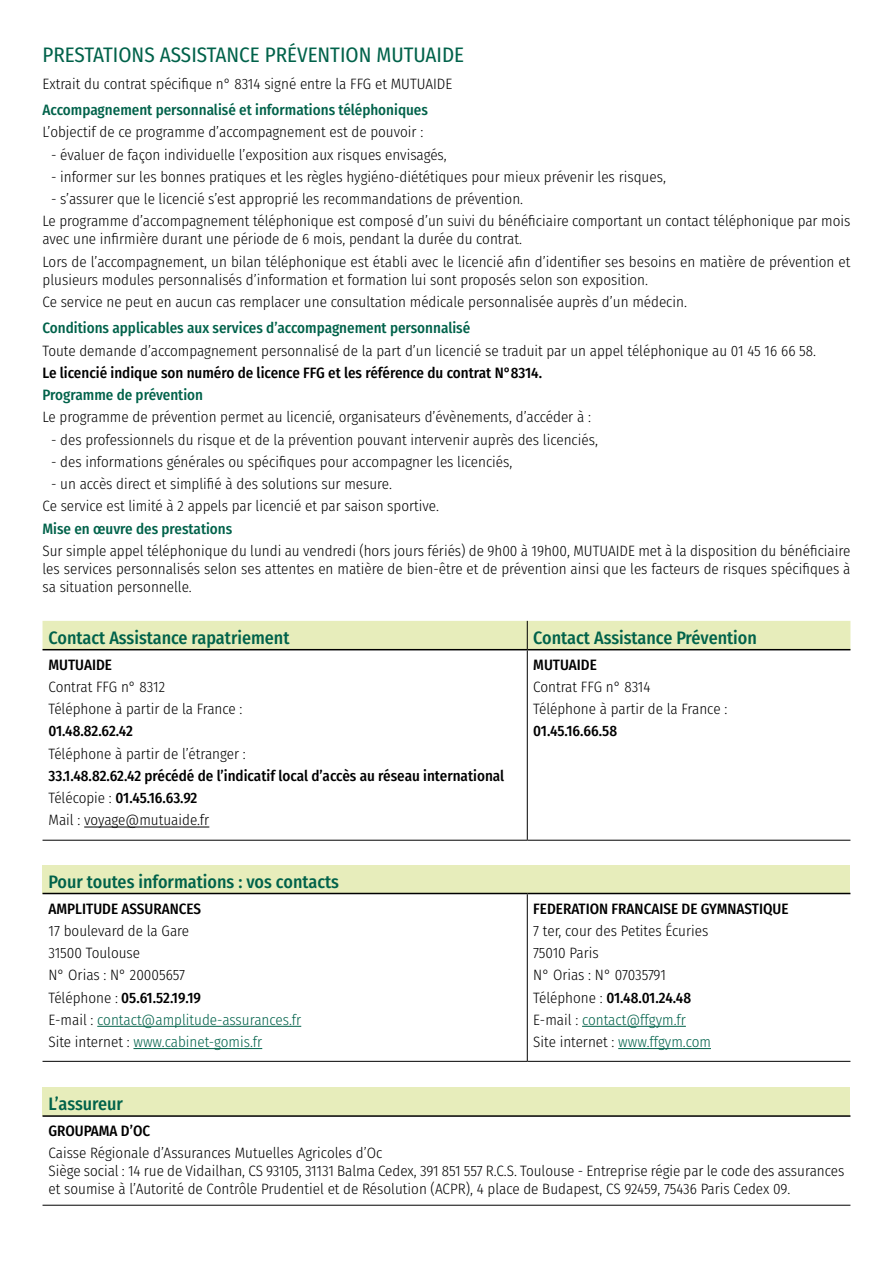
<style>
.page{position:relative;width:893px;height:1263px;background:#fff}
.page>*{position:absolute;margin:0;border:0;box-sizing:border-box;transform-origin:0 0}
.t1{font:21px "Fira Sans Condensed";color:#00624a}
.t2{font:500 18px "Fira Sans Condensed";color:#00624a}
.t3{font:300 15px/22.2px "Fira Sans Condensed";color:#000}
.t4{font:500 15px/22.2px "Fira Sans Condensed";color:#000}
.t5{font:500 15px "Fira Sans Condensed";color:#00624a}
.s1{font-weight:300}
.s2{font-weight:500}
.s3{color:#00624a}
</style>
<div class="page">
<div style="left:43px;top:621px;width:807px;height:28px;background:#e7edbb"></div>
<hr style="left:527px;top:650px;width:1px;height:190px;background:#000">
<hr style="left:43px;top:840px;width:484px;height:1px;background:#000">
<hr style="left:527px;top:840px;width:323px;height:1px;background:#000">
<hr style="left:43px;top:649px;width:484px;height:1px;background:#000">
<hr style="left:527px;top:649px;width:323px;height:1px;background:#000">
<hr style="left:84px;top:827px;width:125px;height:1px;background:#000">
<div style="left:43px;top:865px;width:807px;height:28px;background:#e7edbb"></div>
<hr style="left:527px;top:894px;width:1px;height:167px;background:#000">
<hr style="left:43px;top:1061px;width:484px;height:1px;background:#000">
<hr style="left:527px;top:1061px;width:323px;height:1px;background:#000">
<hr style="left:43px;top:893px;width:484px;height:1px;background:#000">
<hr style="left:527px;top:893px;width:323px;height:1px;background:#000">
<hr style="left:97px;top:1026px;width:204px;height:1px;background:#00624a">
<hr style="left:133px;top:1048px;width:129px;height:1px;background:#00624a">
<hr style="left:582px;top:1026px;width:104px;height:1px;background:#00624a">
<hr style="left:618px;top:1048px;width:93px;height:1px;background:#00624a">
<div style="left:43px;top:1087px;width:807px;height:29px;background:#e7edbb"></div>
<hr style="left:43px;top:1205px;width:807px;height:1px;background:#000">
<hr style="left:43px;top:1115px;width:807px;height:2px;background:#000">
<h1 class="t1" style="left:43px;top:39px;width:423px">PRESTATIONS ASSISTANCE PRÉVENTION MUTUAIDE</h1>
<p class="t3" style="left:43px;top:72px;width:411px">Extrait du contrat spécifique n° 8314 signé entre la FFG et MUTUAIDE</p>
<p class="t5" style="left:43px;top:98px;width:387px">Accompagnement personnalisé et informations téléphoniques</p>
<p class="t3" style="left:43px;top:121px;width:382px">L’objectif de ce programme d’accompagnement est de pouvoir :</p>
<p class="t3" style="left:51px;top:143px;width:397px">- évaluer de façon individuelle l’exposition aux risques envisagés,</p>
<p class="t3" style="left:51px;top:166px;width:616px">- informer sur les bonnes pratiques et les règles hygiéno-diététiques pour mieux prévenir les risques,</p>
<p class="t3" style="left:43px;top:188px;width:809px;text-indent:9px">- s’assurer que le licencié s’est approprié les recommandations de prévention.<br>Le programme d’accompagnement téléphonique est composé d’un suivi du bénéficiaire comportant un contact téléphonique par mois</p>
<p class="t3" style="left:43px;top:228px;width:809px">avec une infirmière durant une période de 6 mois, pendant la durée du contrat.<br>Lors de l’accompagnement, un bilan téléphonique est établi avec le licencié afin d’identifier ses besoins en matière de prévention et</p>
<p class="t3" style="left:43px;top:268px;width:646px">plusieurs modules personnalisés d’information et formation lui sont proposés selon son exposition.<br>Ce service ne peut en aucun cas remplacer une consultation médicale personnalisée auprès d’un médecin.</p>
<p class="t5" style="left:43px;top:316px;width:429px">Conditions applicables aux services d’accompagnement personnalisé</p>
<p class="t3" style="left:43px;top:339px;width:775px">Toute demande d’accompagnement personnalisé de la part d’un licencié se traduit par un appel téléphonique au 01 45 16 66 58.</p>
<p class="t4" style="left:43px;top:361px;width:501px">Le licencié indique son numéro de licence FFG et les référence du contrat N°8314.</p>
<p class="t5" style="left:43px;top:383px;width:162px">Programme de prévention</p>
<p class="t3" style="left:43px;top:406px;width:550px">Le programme de prévention permet au licencié, organisateurs d’évènements, d’accéder à :</p>
<p class="t3" style="left:51px;top:428px;width:548px">- des professionnels du risque et de la prévention pouvant intervenir auprès des licenciés,</p>
<p class="t3" style="left:51px;top:450px;width:463px">- des informations générales ou spécifiques pour accompagner les licenciés,</p>
<p class="t3" style="left:43px;top:473px;width:398px;text-indent:9px">- un accès direct et simplifié à des solutions sur mesure.<br>Ce service est limité à 2 appels par licencié et par saison sportive.</p>
<p class="t5" style="left:43px;top:516px;width:191px">Mise en œuvre des prestations</p>
<p class="t3" style="left:43px;top:542px;width:809px;line-height:18px;text-align:justify">Sur simple appel téléphonique du lundi au vendredi (hors jours fériés) de 9h00 à 19h00, MUTUAIDE met à la disposition du bénéficiaire les services personnalisés selon ses attentes en matière de bien-être et de prévention ainsi que les facteurs de risques spécifiques à sa situation personnelle.</p>
<p class="t2" style="left:49px;top:623px;width:243px">Contact Assistance rapatriement</p>
<p class="t2" style="left:533px;top:623px;width:225px">Contact Assistance Prévention</p>
<p class="t4" style="left:49px;top:653px;width:65px">MUTUAIDE</p>
<p class="t3" style="left:49px;top:676px;width:195px">Contrat FFG n° 8312<br>Téléphone à partir de la France :</p>
<p class="t4" style="left:49px;top:719px;width:86px">01.48.82.62.42</p>
<p class="t3" style="left:49px;top:742px;width:199px">Téléphone à partir de l’étranger :</p>
<p class="t4" style="left:49px;top:764px;width:457px">33.1.48.82.62.42 précédé de l’indicatif local d’accès au réseau international<br><span class="s1">Télécopie :</span> 01.45.16.63.92<br><span class="s1">Mail : voyage@mutuaide.fr</span></p>
<p class="t4" style="left:533px;top:653px;width:65px">MUTUAIDE</p>
<p class="t3" style="left:533px;top:675px;width:195px">Contrat FFG n° 8314<br>Téléphone à partir de la France :</p>
<p class="t4" style="left:533px;top:719px;width:85px">01.45.16.66.58</p>
<p class="t2" style="left:49px;top:867px;width:292px">Pour toutes informations : vos contacts</p>
<p class="t4" style="left:49px;top:896px;width:154px">AMPLITUDE ASSURANCES</p>
<p class="t3" style="left:49px;top:919px;width:254px">17 boulevard de la Gare<br>31500 Toulouse<br>N° Orias : N° 20005657<br>Téléphone : <span class="s2">05.61.52.19.19<br></span>E-mail : <span class="s3">contact@amplitude-assurances.fr<br></span>Site internet : <span class="s3">www.cabinet-gomis.fr</span></p>
<p class="t4" style="left:533px;top:896px;width:257px">FEDERATION FRANCAISE DE GYMNASTIQUE</p>
<p class="t3" style="left:533px;top:919px;width:179px">7 ter, cour des Petites Écuries<br>75010 Paris<br>N° Orias : N° 07035791<br>Téléphone : <span class="s2">01.48.01.24.48<br></span>E-mail : <span class="s3">contact@ffgym.fr<br></span>Site internet : <span class="s3">www.ffgym.com</span></p>
<p class="t2" style="left:49px;top:1089px;width:76px">L’assureur</p>
<p class="t4" style="left:49px;top:1119px;width:103px">GROUPAMA D’OC</p>
<p class="t3" style="left:49px;top:1144px;width:797px;line-height:18px">Caisse Régionale d’Assurances Mutuelles Agricoles d’Oc<br>Siège social : 14 rue de Vidailhan, CS 93105, 31131 Balma Cedex, 391 851 557 R.C.S. Toulouse - Entreprise régie par le code des assurances et soumise à l’Autorité de Contrôle Prudentiel et de Résolution (ACPR), 4 place de Budapest, CS 92459, 75436 Paris Cedex 09.</p>
</div>
